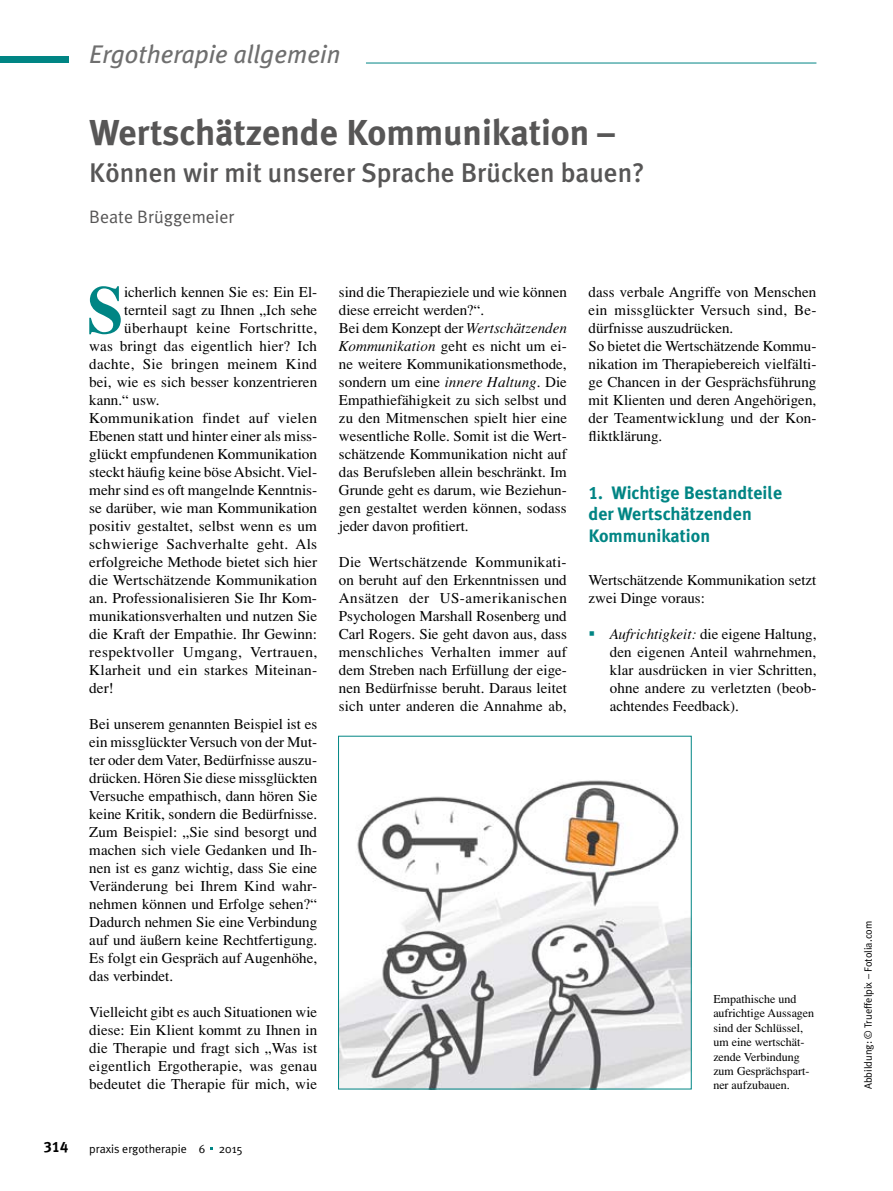
<style>
.page{position:relative;width:893px;height:1191px;background:#fff}
.page>*{position:absolute;margin:0;border:0;box-sizing:border-box;transform-origin:0 0}
.t1{font:700 67.8px "Times";color:#008584}
.t2{font:700 36px "Meta Plus";color:#575656}
.t3{font:500 27px "Meta Plus";color:#575656}
.t4{font:italic 25.5px "Meta Plus";color:#6f6f6f}
.t5{font:700 18px/21.6px "Meta Plus";color:#008584}
.t6{font:18px "Meta Plus Normal";color:#575656}
.t7{font:15px/18px "Times";letter-spacing:.005em;color:#000;text-align:justify}
.t8{font:15px "Times";letter-spacing:.03em;color:#000}
.t9{font:15px "Times";letter-spacing:.025em;color:#000}
.t10{font:15px "Meta Plus Bold Caps";color:#000}
.t11{font:12px/14.4px "Times";color:#000}
.t12{font:12px "Meta Plus Normal";color:#000}
.t13{font:10.5px "Meta Plus Normal";color:#000}
.s1{font-style:italic}
.s2{font-family:"Meta Plus Bold Caps";font-weight:400}
</style>
<div class="page">
<hr style="left:366px;top:63px;width:450px;height:1px;background:#008584">
<div style="left:0;top:57px;width:68px;height:6px;background:#008584"></div>
<img style="left:340px;top:780px;width:350px;height:307px">
<div style="left:338px;top:736px;width:354px;height:353px;border:1px solid #008584"></div>
<h3 class="t4" style="left:89px;top:39px;width:253px">Ergotherapie allgemein</h3>
<h2 class="t2" style="left:89px;top:112px;width:527px">Wertschätzende Kommunikation –</h2>
<h3 class="t3" style="left:89px;top:157px;width:557px">Können wir mit unserer Sprache Brücken bauen?</h3>
<p class="t6" style="left:89px;top:206px;width:147px">Beate Brüggemeier</p>
<h1 class="t1" style="left:86px;top:268px;width:39px">S</h1>
<p class="t7" style="left:124px;top:283px;width:195px">icherlich kennen Sie es: Ein El-</p>
<p class="t7" style="left:124px;top:301px;width:195px">ternteil sagt zu Ihnen „Ich sehe</p>
<p class="t8" style="left:124px;top:320px;width:195px">überhaupt keine Fortschritte,</p>
<p class="t7" style="left:89px;top:337px;width:229px">was bringt das eigentlich hier? Ich</p>
<p class="t9" style="left:89px;top:356px;width:229px">dachte, Sie bringen meinem Kind</p>
<p class="t7" style="left:89px;top:373px;width:229px">bei, wie es sich besser konzentrieren</p>
<p class="t7" style="left:89px;top:391px;width:72px">kann.“ usw.</p>
<p class="t9" style="left:89px;top:410px;width:229px">Kommunikation findet auf vielen</p>
<p class="t7" style="left:89px;top:427px;width:229px">Ebenen statt und hinter einer als miss-</p>
<p class="t7" style="left:89px;top:445px;width:229px">glückt empfundenen Kommunikation</p>
<p class="t7" style="left:89px;top:463px;width:229px">steckt häufig keine böse Absicht. Viel-</p>
<p class="t7" style="left:89px;top:481px;width:230px">mehr sind es oft mangelnde Kenntnis-</p>
<p class="t7" style="left:89px;top:499px;width:229px">se darüber, wie man Kommunikation</p>
<p class="t7" style="left:89px;top:517px;width:229px">positiv gestaltet, selbst wenn es um</p>
<p class="t7" style="left:89px;top:535px;width:229px">schwierige Sachverhalte geht. Als</p>
<p class="t7" style="left:89px;top:553px;width:229px">erfolgreiche Methode bietet sich hier</p>
<p class="t7" style="left:89px;top:571px;width:229px">die Wertschätzende Kommunikation</p>
<p class="t7" style="left:89px;top:589px;width:229px">an. Professionalisieren Sie Ihr Kom-</p>
<p class="t7" style="left:89px;top:607px;width:229px">munikationsverhalten und nutzen Sie</p>
<p class="t7" style="left:89px;top:625px;width:229px">die Kraft der Empathie. Ihr Gewinn:</p>
<p class="t8" style="left:89px;top:644px;width:229px">respektvoller Umgang, Vertrauen,</p>
<p class="t7" style="left:89px;top:661px;width:229px">Klarheit und ein starkes Miteinan-</p>
<p class="t7" style="left:89px;top:679px;width:26px">der!</p>
<p class="t7" style="left:89px;top:715px;width:230px">Bei unserem genannten Beispiel ist es ein missglückter Versuch von der Mut&shy;ter oder dem Vater, Bedürfnisse auszu&shy;drücken. Hören Sie diese missglückten Versuche empathisch, dann hören Sie keine Kritik, sondern die Bedürfnisse.<br>Zum Beispiel: „Sie sind besorgt und machen sich viele Gedanken und Ih&shy;nen ist es ganz wichtig, dass Sie eine Veränderung bei Ihrem Kind wahr&shy;nehmen können und Erfolge sehen?“ Dadurch nehmen Sie eine Verbindung auf und äußern keine Rechtfertigung.<br>Es folgt ein Gespräch auf Augenhöhe, das verbindet.</p>
<p class="t7" style="left:89px;top:1003px;width:229px">Vielleicht gibt es auch Situationen wie diese: Ein Klient kommt zu Ihnen in die Therapie und fragt sich „Was ist eigentlich Ergotherapie, was genau bedeutet die Therapie für mich, wie</p>
<p class="t10" style="left:44px;top:1138px;width:26px">314</p>
<p class="t12" style="left:89px;top:1141px;width:155px">praxis ergotherapie 6 2015</p>
<p class="t7" style="left:339px;top:283px;width:230px;text-align:left">sind die Therapieziele und wie können diese erreicht werden?“.<br>Bei dem Konzept der <span class="s1">Wertschätzenden Kommunikation</span> geht es nicht um ei&shy;ne weitere Kommunikationsmethode, sondern um eine <span class="s1">innere Haltung</span>. Die Empathiefähigkeit zu sich selbst und zu den Mitmenschen spielt hier eine wesentliche Rolle. Somit ist die Wert&shy;schätzende Kommunikation nicht auf das Berufsleben allein beschränkt. Im Grunde geht es darum, wie Beziehun&shy;gen gestaltet werden können, sodass jeder davon profitiert.</p>
<p class="t7" style="left:339px;top:553px;width:230px">Die Wertschätzende Kommunikati&shy;on beruht auf den Erkenntnissen und Ansätzen der US-amerikanischen Psychologen Marshall Rosenberg und Carl Rogers. Sie geht davon aus, dass menschliches Verhalten immer auf dem Streben nach Erfüllung der eige&shy;nen Bedürfnisse beruht. Daraus leitet sich unter anderen die Annahme ab,</p>
<p class="t7" style="left:588px;top:283px;width:229px;text-align:left">dass verbale Angriffe von Menschen ein missglückter Versuch sind, Be&shy;dürfnisse auszudrücken.<br>So bietet die Wertschätzende Kommu&shy;nikation im Therapiebereich vielfälti&shy;ge Chancen in der Gesprächsführung mit Klienten und deren Angehörigen, der Teamentwicklung und der Kon&shy;fliktklärung.</p>
<p class="t5" style="left:588px;top:481px;width:195px"><span class="s2">1.</span> Wichtige Bestandteile der Wertschätzenden<br>Kommunikation</p>
<p class="t7" style="left:588px;top:571px;width:229px">Wertschätzende Kommunikation setzt zwei Dinge voraus:</p>
<p class="t7" style="left:610px;top:625px;width:208px"><span class="s1">Aufrichtigkeit:</span> die eigene Haltung, den eigenen Anteil wahrnehmen, klar ausdrücken in vier Schritten, ohne andere zu verletzten (beob&shy;achtendes Feedback).</p>
<p class="t11" style="left:713px;top:991px;width:102px">Empathische und aufrichtige Aussagen sind der Schlüssel, um eine wertschät&shy;zende Verbindung zum Gesprächspart&shy;ner aufzubauen.</p>
<p class="t13" style="left:862px;top:1089px;width:170px;rotate:-90deg">Abbildung: © Trueffelpix – Fotolia.com</p>
</div>
